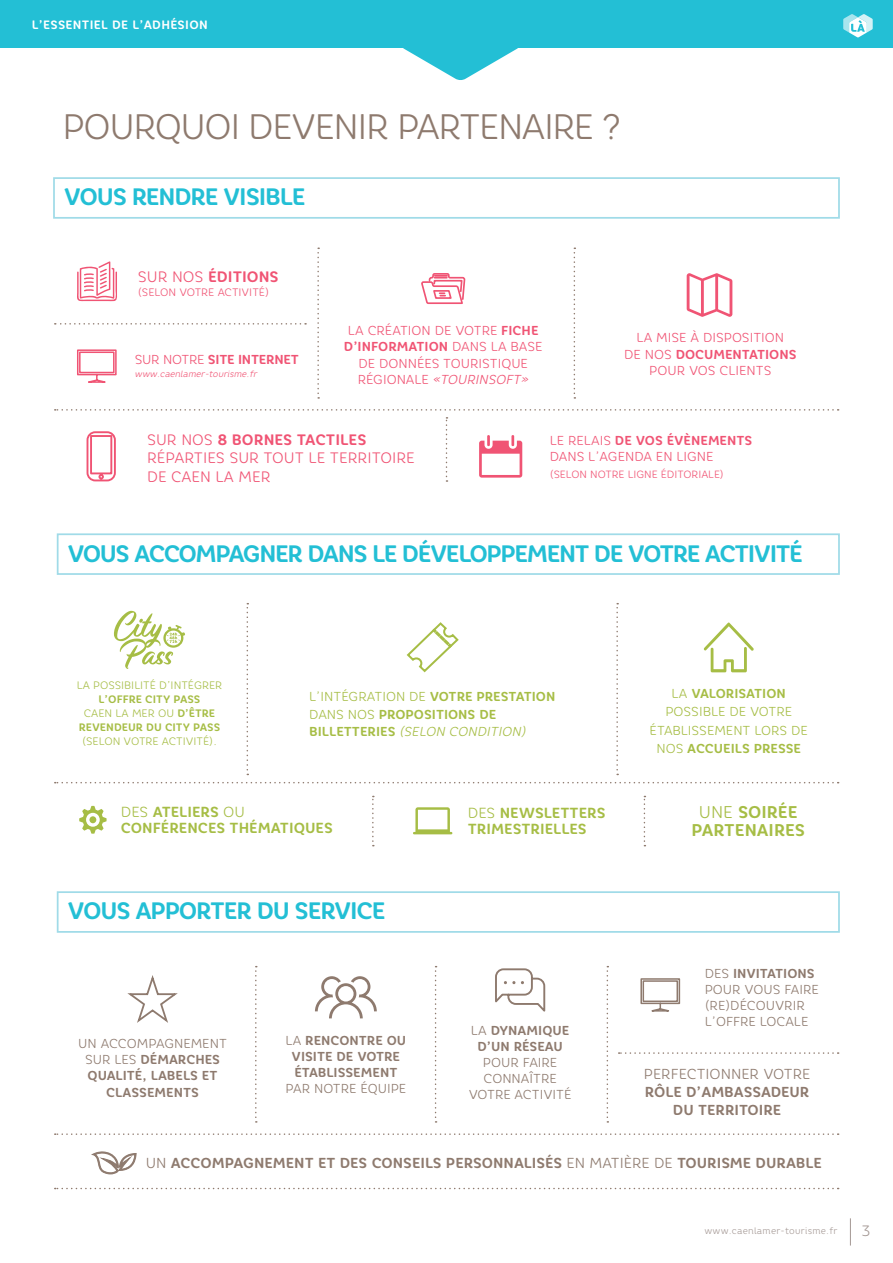
<style>
.page{position:relative;width:893px;height:1263px;background:#fff}
.page>*{position:absolute;margin:0;border:0;box-sizing:border-box;transform-origin:0 0}
.titre{font:300 35.4px "Core Rhino 35";letter-spacing:-.04em;color:#8e7a6e}
.Titre_générique{font:700 23.7px "Core Rhino 65";letter-spacing:-.06em;color:#23bfd5}
.txt{font:700 16.95px/18.3px "Core Rhino 65";color:#a6bd45;text-align:center}
.txt-2{font:300 15.15px/18.3px "Core Rhino 35";color:#f05474}
.txt-3{font:700 15.15px "Core Rhino 65";color:#f05474}
.t1{font:300 15px "Core Rhino 35";color:#a49894}
.txt-4{font:700 14.55px/16.2px "Core Rhino 65";color:#a6bd45}
.txt-5{font:700 14.4px/18px "Core Rhino 65";color:#8e7a6e;text-align:center}
.txt-6{font:300 12.9px/16.2px "Core Rhino 35";color:#f05474;text-align:center}
.txt-7{font:700 12.9px/16.2px "Core Rhino 65";color:#8e7a6e;text-align:center}
.txt-8{font:300 12.9px/16.2px "Core Rhino 35";color:#8e7a6e;text-align:center}
.txt-9{font:700 12.9px/17.2px "Core Rhino 65";color:#a6bd45}
.txt-10{font:300 12.9px/18.3px "Core Rhino 35";color:#a6bd45;text-align:center}
.txt-11{font:700 12.9px "Core Rhino 65";letter-spacing:-.02em;color:#f05474}
.t2{font:700 12px "Core Rhino 65";letter-spacing:.025em;color:#fff}
.txt-12{font:300 10.8px/14.1px "Core Rhino 35";color:#a6bd45;text-align:center}
.txt-13{font:300 10.8px "Core Rhino 35";color:#f05474}
.txt-14{font:300 10.5px "Core Rhino 35";color:#f05474}
.t3{font:300 9px "Core Rhino 35";letter-spacing:.025em;color:#a49894}
.txt-15{font:italic 300 8.7px "Core Rhino 35";color:#f05474}
.s1{font-family:"Core Rhino 35";font-weight:300}
.s2{font-family:"Core Rhino 65";font-weight:700}
.s3{font-style:italic}
.s4{font-family:"Core Rhino 35";font-weight:300;font-style:italic}
</style>
<div class="page">
<div style="left:0;top:0;width:893px;height:48px;background:#23bfd5"></div>
<svg style="left:403px;top:48px;width:115px;height:32px"></svg>
<svg style="left:850px;top:1218px;width:1px;height:27px"></svg>
<svg style="left:843px;top:14px;width:30px;height:24px"></svg>
<div style="left:53px;top:177px;width:787px;height:42px;border:2px solid #a0dbe8"></div>
<svg style="left:77px;top:261px;width:40px;height:41px"></svg>
<svg style="left:77px;top:349px;width:40px;height:34px"></svg>
<svg style="left:86px;top:431px;width:30px;height:51px"></svg>
<svg style="left:687px;top:273px;width:45px;height:44px"></svg>
<svg style="left:421px;top:273px;width:45px;height:31px"></svg>
<svg style="left:479px;top:435px;width:43px;height:43px"></svg>
<div style="left:57px;top:533px;width:783px;height:42px;border:2px solid #a0dbe8"></div>
<div style="left:57px;top:891px;width:783px;height:42px;border:2px solid #a0dbe8"></div>
<svg style="left:406px;top:622px;width:53px;height:51px"></svg>
<svg style="left:704px;top:622px;width:50px;height:50px"></svg>
<svg style="left:79px;top:806px;width:28px;height:28px"></svg>
<svg style="left:413px;top:807px;width:39px;height:27px"></svg>
<svg style="left:127px;top:975px;width:51px;height:48px"></svg>
<svg style="left:315px;top:976px;width:62px;height:42px"></svg>
<svg style="left:495px;top:968px;width:51px;height:44px"></svg>
<svg style="left:640px;top:978px;width:41px;height:34px"></svg>
<svg style="left:317px;top:248px;width:2px;height:151px"></svg>
<svg style="left:446px;top:417px;width:1px;height:65px"></svg>
<svg style="left:372px;top:796px;width:2px;height:50px"></svg>
<svg style="left:644px;top:796px;width:1px;height:50px"></svg>
<svg style="left:574px;top:248px;width:1px;height:151px"></svg>
<svg style="left:616px;top:603px;width:2px;height:172px"></svg>
<svg style="left:247px;top:603px;width:1px;height:172px"></svg>
<svg style="left:255px;top:966px;width:2px;height:157px"></svg>
<svg style="left:435px;top:966px;width:2px;height:157px"></svg>
<svg style="left:607px;top:966px;width:1px;height:157px"></svg>
<svg style="left:55px;top:409px;width:784px;height:2px"></svg>
<svg style="left:55px;top:1133px;width:784px;height:2px"></svg>
<svg style="left:55px;top:1188px;width:784px;height:1px"></svg>
<svg style="left:55px;top:782px;width:784px;height:1px"></svg>
<svg style="left:619px;top:1052px;width:220px;height:2px"></svg>
<svg style="left:55px;top:323px;width:251px;height:2px"></svg>
<svg style="left:92px;top:1151px;width:45px;height:23px"></svg>
<svg style="left:114px;top:611px;width:71px;height:58px"></svg>
<p class="t2" style="left:32px;top:17px;width:177px">L’ESSENTIEL DE L’ADHÉSION</p>
<p class="titre" style="left:63px;top:104px;width:560px">POURQUOI DEVENIR PARTENAIRE ?</p>
<p class="Titre_générique" style="left:64px;top:182px;width:243px">VOUS RENDRE VISIBLE</p>
<p class="txt-3" style="left:138px;top:267px;width:142px"><span class="s1">SUR NOS</span> ÉDITIONS</p>
<p class="txt-13" style="left:138px;top:285px;width:133px">(SELON VOTRE ACTIVITÉ)</p>
<p class="txt-11" style="left:135px;top:351px;width:165px"><span class="s1">SUR NOTRE</span> SITE INTERNET</p>
<p class="txt-15" style="left:135px;top:369px;width:124px">www.caenlamer-tourisme.fr</p>
<p class="txt-6" style="left:344px;top:322px;width:200px">LA CRÉATION DE VOTRE <span class="s2">FICHE<br>D’INFORMATION</span> DANS LA BASE<br>DE DONNÉES TOURISTIQUE<br>RÉGIONALE <span class="s3">«TOURINSOFT»</span></p>
<p class="txt-6" style="left:624px;top:329px;width:174px">LA MISE À DISPOSITION<br>DE NOS <span class="s2">DOCUMENTATIONS<br></span>POUR VOS CLIENTS</p>
<p class="txt-2" style="left:147px;top:430px;width:269px">SUR NOS <span class="s2">8 BORNES TACTILES<br></span>RÉPARTIES SUR TOUT LE TERRITOIRE<br>DE CAEN LA MER</p>
<p class="txt-6" style="left:550px;top:432px;width:204px;text-align:left">LE RELAIS <span class="s2">DE VOS ÉVÈNEMENTS<br></span>DANS L’AGENDA EN LIGNE</p>
<p class="txt-14" style="left:550px;top:467px;width:176px">(SELON NOTRE LIGNE ÉDITORIALE)</p>
<p class="Titre_générique" style="left:68px;top:538px;width:737px">VOUS ACCOMPAGNER DANS LE DÉVELOPPEMENT DE VOTRE ACTIVITÉ</p>
<p class="txt-12" style="left:77px;top:678px;width:147px">LA POSSIBILITÉ D’INTÉGRER<br><span class="s2">L’OFFRE CITY PASS<br></span>CAEN LA MER OU <span class="s2">D’ÊTRE<br>REVENDEUR DU CITY PASS </span>(SELON VOTRE ACTIVITÉ).</p>
<p class="txt-9" style="left:309px;top:688px;width:248px"><span class="s1">L’INTÉGRATION DE</span> VOTRE PRESTATION<br><span class="s1">DANS NOS</span> PROPOSITIONS DE<br>BILLETTERIES <span class="s4">(SELON CONDITION)</span></p>
<p class="txt-10" style="left:650px;top:684px;width:160px">LA <span class="s2">VALORISATION<br></span>POSSIBLE DE VOTRE<br>ÉTABLISSEMENT LORS DE<br>NOS <span class="s2">ACCUEILS PRESSE</span></p>
<p class="txt-4" style="left:121px;top:804px;width:213px"><span class="s1">DES</span> ATELIERS <span class="s1">OU<br></span>CONFÉRENCES THÉMATIQUES</p>
<p class="txt-4" style="left:468px;top:805px;width:139px"><span class="s1">DES</span> NEWSLETTERS<br>TRIMESTRIELLES</p>
<p class="txt" style="left:691px;top:802px;width:115px"><span class="s1">UNE</span> SOIRÉE<br>PARTENAIRES</p>
<p class="Titre_générique" style="left:68px;top:896px;width:320px">VOUS APPORTER DU SERVICE</p>
<p class="txt-8" style="left:705px;top:965px;width:116px;text-align:left">DES <span class="s2">INVITATIONS<br></span>POUR VOUS FAIRE (RE)DÉCOUVRIR<br>L’OFFRE LOCALE</p>
<p class="txt-7" style="left:78px;top:1035px;width:150px"><span class="s1">UN ACCOMPAGNEMENT<br>SUR LES</span> DÉMARCHES<br>QUALITÉ, LABELS ET<br>CLASSEMENTS</p>
<p class="txt-7" style="left:285px;top:1032px;width:122px"><span class="s1">LA</span> RENCONTRE OU<br>VISITE DE VOTRE<br>ÉTABLISSEMENT<br><span class="s1">PAR NOTRE ÉQUIPE</span></p>
<p class="txt-8" style="left:469px;top:1022px;width:104px">LA <span class="s2">DYNAMIQUE<br>D’UN RÉSEAU<br></span>POUR FAIRE<br>CONNAÎTRE<br>VOTRE ACTIVITÉ</p>
<p class="txt-5" style="left:644px;top:1064px;width:168px"><span class="s1">PERFECTIONNER VOTRE<br></span>RÔLE D’AMBASSADEUR<br>DU TERRITOIRE</p>
<p class="txt-5" style="left:146px;top:1153px;width:678px"><span class="s1">UN</span> ACCOMPAGNEMENT ET DES CONSEILS PERSONNALISÉS <span class="s1">EN MATIÈRE DE</span> TOURISME DURABLE</p>
<p class="t3" style="left:704px;top:1225px;width:134px">www.caenlamer-tourisme.fr</p>
<p class="t1" style="left:861px;top:1221px;width:11px">3</p>
</div>
